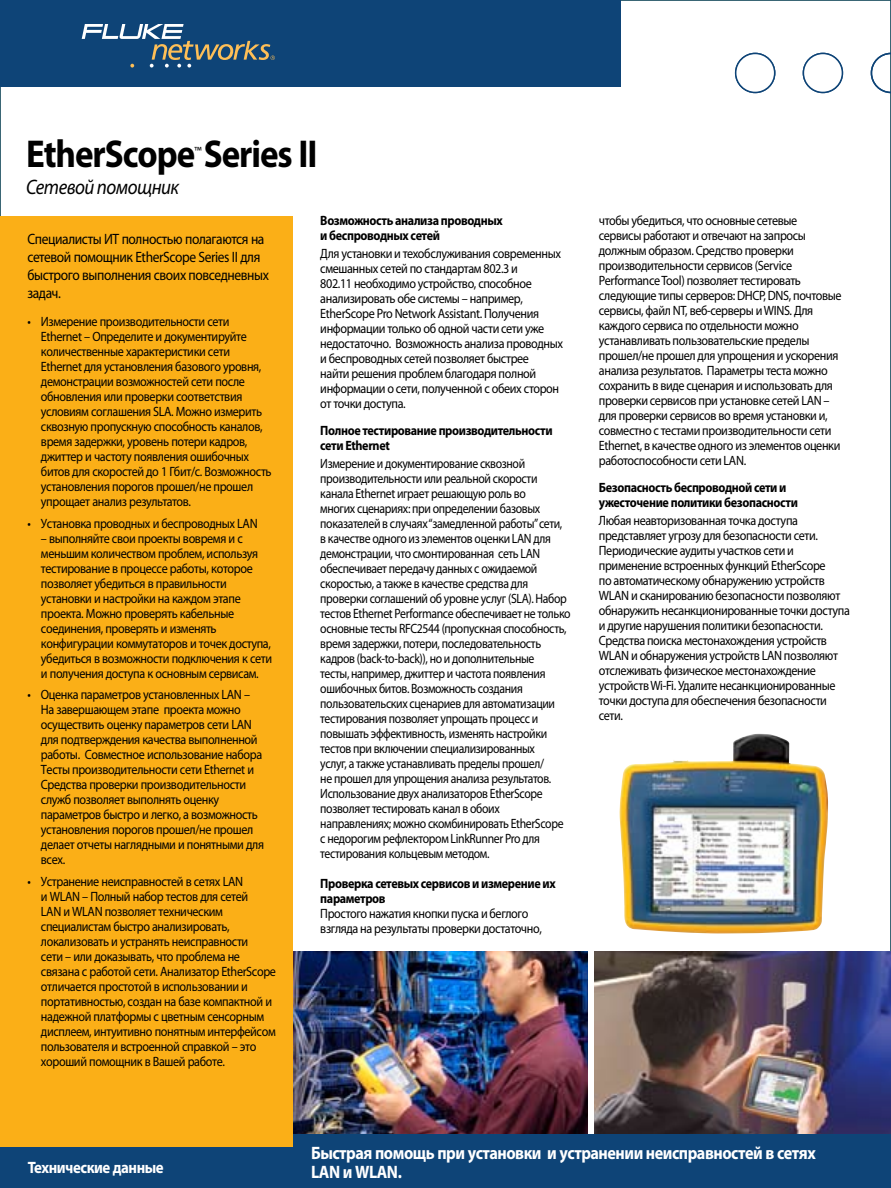
<style>
.page{position:relative;width:891px;height:1188px;background:#fff}
.page>*{position:absolute;margin:0;border:0;box-sizing:border-box;transform-origin:0 0}
.t1{font:700 39px "Myriad Pro";letter-spacing:-.03em;color:#000;scale:.9 1}
.t2{font:italic 21px "Myriad Pro";letter-spacing:-.03em;color:#000;scale:.9 1}
.t3{font:700 18px/19.5px "Myriad Pro";letter-spacing:-.03em;color:#fff;scale:.9 1}
.t4{font:700 16.5px "Myriad Pro";letter-spacing:-.03em;color:#fff;scale:.9 1}
.t5{font:15px/18px "Myriad Pro";letter-spacing:-.03em;color:#000;scale:.9 1}
.t6{font:13.5px/15px "Myriad Pro";letter-spacing:-.03em;color:#000;scale:.9 1}
.t7{font:13.5px/15px "Myriad Pro";letter-spacing:-.03em;color:#000;scale:.87 1}
.t8{font:700 13.5px/15px "Myriad Pro";letter-spacing:-.03em;color:#000;scale:.9 1}
</style>
<div class="page">
<img style="left:292px;top:951px;width:296px;height:183px">
<img style="left:595px;top:951px;width:296px;height:183px">
<div style="left:231px;top:1134px;width:660px;height:54px;background:#0e4477"></div>
<div style="left:0;top:0;width:621px;height:86px;background:#0e4477"></div>
<svg style="left:82px;top:24px;width:193px;height:44px"></svg>
<svg style="left:871px;top:53px;width:20px;height:40px"></svg>
<div style="left:803px;top:53px;width:40px;height:40px;border:2px solid #0e4477;border-radius:50%"></div>
<div style="left:735px;top:53px;width:40px;height:40px;border:2px solid #0e4477;border-radius:50%"></div>
<div style="left:0;top:216px;width:292px;height:965px;background:#fbaf17"></div>
<div style="left:0;top:1148px;width:299px;height:40px;background:#0e4477"></div>
<img style="left:619px;top:734px;width:209px;height:200px">
<h1 class="t1" style="left:26px;top:132px;width:325px">EtherScope Series II</h1>
<p class="t6" style="left:194px;top:145px;width:10px">™</p>
<h2 class="t2" style="left:26px;top:176px;width:172px">Сетевой помощник</h2>
<p class="t5" style="left:27px;top:230px;width:270px">Специалисты ИТ полностью полагаются на сетевой помощник EtherScope Series II для быстрого выполнения своих повседневных задач.</p>
<p class="t6" style="left:41px;top:314px;width:258px;text-indent:-13px">• Измерение производительности сети Ethernet – Определите и документируйте количественные характеристики сети Ethernet для установления базового уровня, демонстрации возможностей сети после обновления или проверки соответствия условиям соглашения SLA. Можно измерить сквозную пропускную способность каналов, время задержки, уровень потери кадров, джиттер и частоту появления ошибочных битов для скоростей до 1 Гбит/с. Возможность установления порогов прошел/не прошел упрощает анализ результатов.</p>
<p class="t6" style="left:27px;top:516px;width:257px">• Установка проводных и беспроводных LAN</p>
<p class="t6" style="left:41px;top:531px;width:258px">– выполняйте свои проекты вовремя и с меньшим количеством проблем, используя тестирование в процессе работы, которое позволяет убедиться в правильности установки и настройки на каждом этапе проекта. Можно проверять кабельные соединения, проверять и изменять конфигурации коммутаторов и точек доступа, убедиться в возможности подключения к сети и получения доступа к основным сервисам.</p>
<p class="t6" style="left:41px;top:687px;width:249px;text-indent:-13px">• Оценка параметров установленных LAN – На завершающем этапе проекта можно осуществить оценку параметров сети LAN для подтверждения качества выполненной работы. Совместное использование набора Тесты производительности сети Ethernet и Средства проверки производительности служб позволяет выполнять оценку параметров быстро и легко, а возможность установления порогов прошел/не прошел делает отчеты наглядными и понятными для всех.</p>
<p class="t6" style="left:41px;top:874px;width:263px;text-indent:-13px">• Устранение неисправностей в сетях LAN<br>и WLAN – Полный набор тестов для сетей<br>LAN и WLAN позволяет техническим специалистам быстро анализировать, локализовать и устранять неисправности<br>сети – или доказывать, что проблема не связана с работой сети. Анализатор EtherScope отличается простотой в использовании и портативностью, создан на базе компактной и надежной платформы с цветным сенсорным дисплеем, интуитивно понятным интерфейсом пользователя и встроенной справкой – это хороший помощник в Вашей работе.</p>
<p class="t4" style="left:28px;top:1158px;width:152px">Технические данные</p>
<h3 class="t3" style="left:81px;top:1161px;width:168px">Технические данные</h3>
<p class="t8" style="left:320px;top:213px;width:204px">Возможность анализа проводных и беспроводных сетей</p>
<p class="t6" style="left:320px;top:246px;width:271px">Для установки и техобслуживания современных смешанных сетей по стандартам 802.3 и<br>802.11 необходимо устройство, способное анализировать обе системы – например, EtherScope Pro Network Assistant. Получения информации только об одной части сети уже недостаточно. Возможность анализа проводных и беспроводных сетей позволяет быстрее<br>найти решения проблем благодаря полной информации о сети, полученной с обеих сторон от точки доступа.</p>
<p class="t8" style="left:320px;top:423px;width:260px">Полное тестирование производительности сети Ethernet</p>
<p class="t7" style="left:320px;top:457px;width:289px">Измерение и документирование сквозной производительности или реальной скорости канала Ethernet играет решающую роль во<br>многих сценариях: при определении базовых показателей в случаях “замедленной работы” сети, в качестве одного из элементов оценки LAN для демонстрации, что смонтированная сеть LAN обеспечивает передачу данных с ожидаемой скоростью, а также в качестве средства для проверки соглашений об уровне услуг (SLA). Набор тестов Ethernet Performance обеспечивает не только основные тесты RFC2544 (пропускная способность, время задержки, потери, последовательность кадров (back-to-back)), но и дополнительные<br>тесты, например, джиттер и частота появления ошибочных битов. Возможность создания пользовательских сценариев для автоматизации тестирования позволяет упрощать процесс и повышать эффективность, изменять настройки тестов при включении специализированных<br>услуг, а также устанавливать пределы прошел/<br>не прошел для упрощения анализа результатов.<br>Использование двух анализаторов EtherScope позволяет тестировать канал в обоих направлениях; можно скомбинировать EtherScope с недорогим рефлектором LinkRunner Pro для тестирования кольцевым методом.</p>
<p class="t8" style="left:320px;top:877px;width:263px">Проверка сетевых сервисов и измерение их параметров</p>
<p class="t6" style="left:320px;top:907px;width:248px">Простого нажатия кнопки пуска и беглого взгляда на результаты проверки достаточно,</p>
<p class="t6" style="left:599px;top:213px;width:271px">чтобы убедиться, что основные сетевые сервисы работают и отвечают на запросы должным образом. Средство проверки производительности сервисов (Service Performance Tool) позволяет тестировать следующие типы серверов: DHCP, DNS, почтовые сервисы, файл NT, веб-серверы и WINS. Для каждого сервиса по отдельности можно устанавливать пользовательские пределы прошел/не прошел для упрощения и ускорения анализа результатов. Параметры теста можно сохранить в виде сценария и использовать для проверки сервисов при установке сетей LAN – для проверки сервисов во время установки и, совместно с тестами производительности сети Ethernet, в качестве одного из элементов оценки работоспособности сети LAN.</p>
<p class="t8" style="left:599px;top:480px;width:223px">Безопасность беспроводной сети и ужесточение политики безопасности</p>
<p class="t6" style="left:599px;top:513px;width:280px">Любая неавторизованная точка доступа представляет угрозу для безопасности сети.<br>Периодические аудиты участков сети и применение встроенных функций EtherScope<br>по автоматическому обнаружению устройств WLAN и сканированию безопасности позволяют обнаружить несанкционированные точки доступа и другие нарушения политики безопасности.<br>Средства поиска местонахождения устройств WLAN и обнаружения устройств LAN позволяют отслеживать физическое местонахождение устройств Wi-Fi. Удалите несанкционированные точки доступа для обеспечения безопасности сети.</p>
<h3 class="t3" style="left:311px;top:1143px;width:562px">Быстрая помощь при установки и устранении неисправностей в сетях<br>LAN и WLAN.</h3>
</div>
